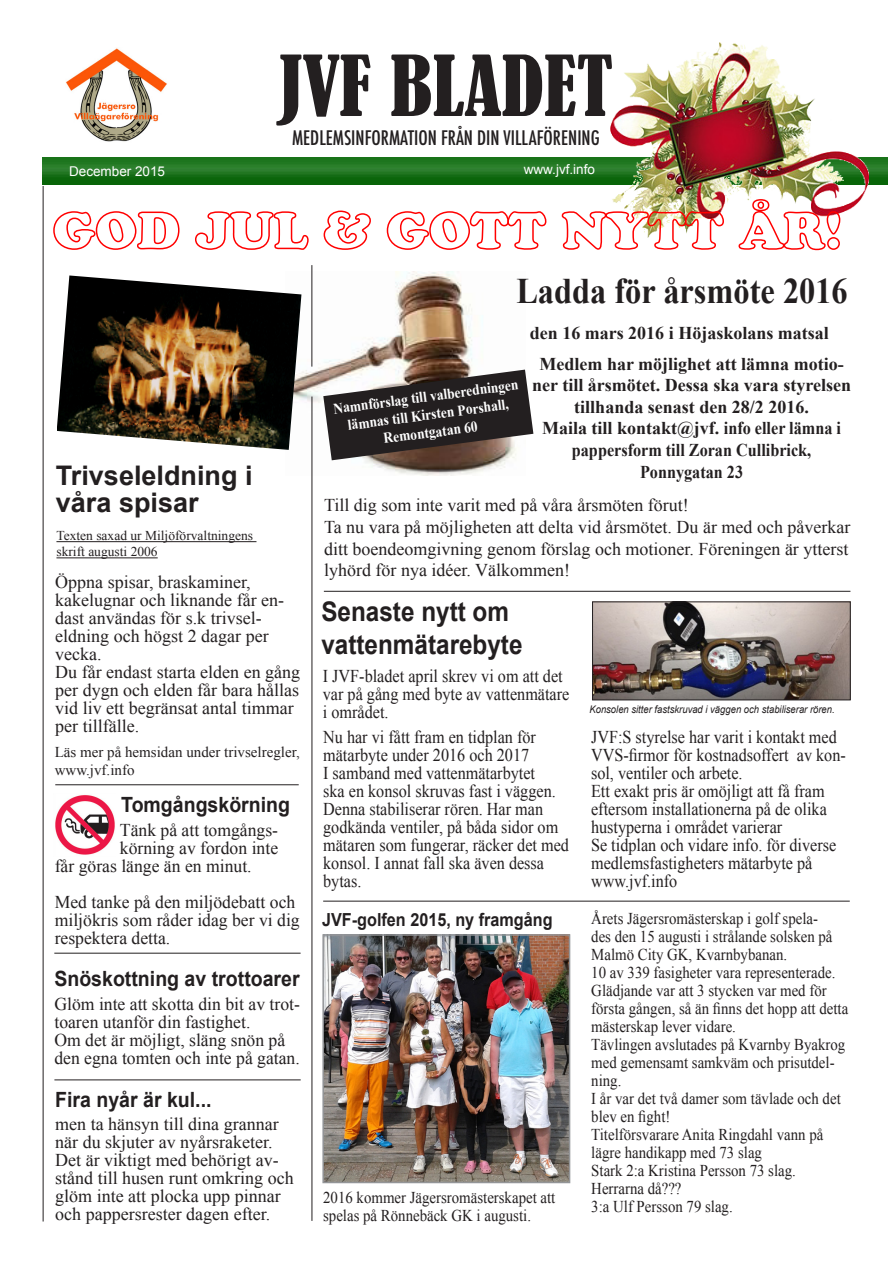
<style>
.page{position:relative;width:893px;height:1263px;background:#fff}
.page>*{position:absolute;margin:0;border:0;box-sizing:border-box;transform-origin:0 0}
.t1{font:condensed 78px "Bernard";color:#231f20}
.t2{font:700 36px "Times New Roman";color:#231f20;scale:.9 1}
.Bildtext_10p_kursiv{font:700 27px/32.4px "Arial";color:#231f20;scale:.9 1}
.Bildtext_10p_kursiv-2{font:700 27px/27px "Arial";color:#231f20}
.t3{font:700 21px "Arial";color:#231f20;scale:.93 1}
.t4{font:500 condensed 19.5px "Futura";color:#231f20}
.Bildtext_10p_kursiv-3{font:18px/18px "Times New Roman";color:#231f20}
.Bildtext_10p_kursiv-4{font:18px/18px "Times New Roman";color:#231f20;scale:.9 1}
.t5{font:700 18px/21.6px "Times New Roman";color:#231f20;text-align:center}
.t6{font:700 18px "Arial";color:#231f20;scale:.9 1}
.t7{font:700 18px "Times New Roman";color:#231f20;scale:.9 1}
.t8{font:16.5px/18px "Times New Roman";color:#231f20;scale:.9 1}
.t9{font:700 15px "Times New Roman";color:#fff;scale:.9 1}
.Bildtext_10p_kursiv-5{font:15px/18px "Times New Roman";color:#231f20}
.Bildtext_10p_kursiv-6{font:13.5px/16.2px "Times New Roman";color:#231f20}
.t10{font:13.5px "Arial";color:#fff}
.t11{font:italic 10.5px "Arial";color:#231f20;scale:.9 1}
</style>
<div class="page">
<hr style="left:43px;top:186px;width:1px;height:1035px;background:#231f20">
<img style="left:43px;top:157px;width:567px;height:27px">
<img style="left:869px;top:158px;width:18px;height:27px">
<img style="left:66px;top:48px;width:101px;height:94px">
<hr style="left:324px;top:591px;width:526px;height:1px;background:#231f20">
<hr style="left:54px;top:1080px;width:247px;height:1px;background:#231f20">
<hr style="left:56px;top:541px;width:200px;height:1px;background:#231f20">
<hr style="left:56px;top:557px;width:102px;height:1px;background:#231f20">
<hr style="left:54px;top:953px;width:247px;height:1px;background:#231f20">
<img style="left:610px;top:43px;width:259px;height:170px">
<svg style="left:53px;top:211px;width:127px;height:39px"></svg>
<svg style="left:195px;top:211px;width:114px;height:39px"></svg>
<svg style="left:323px;top:210px;width:48px;height:40px"></svg>
<svg style="left:386px;top:211px;width:161px;height:39px"></svg>
<img style="left:561px;top:210px;width:164px;height:40px">
<svg style="left:738px;top:198px;width:103px;height:53px"></svg>
<img style="left:301px;top:271px;width:224px;height:205px">
<hr style="left:312px;top:397px;width:1px;height:824px;background:#231f20">
<hr style="left:312px;top:265px;width:1px;height:102px;background:#231f20">
<hr style="left:55px;top:784px;width:244px;height:1px;background:#231f20">
<img style="left:55px;top:795px;width:60px;height:60px">
<img style="left:57px;top:275px;width:244px;height:175px">
<img style="left:594px;top:603px;width:255px;height:95px">
<div style="left:592px;top:601px;width:259px;height:99px;border:1px solid #231f20"></div>
<hr style="left:323px;top:901px;width:527px;height:1px;background:#231f20">
<img style="left:325px;top:937px;width:242px;height:243px">
<div style="left:322px;top:934px;width:248px;height:249px;border:2px solid #939598"></div>
<svg style="left:323px;top:370px;width:210px;height:90px;background:#4f4846"></svg>
<h1 class="t1" style="left:279px;top:41px;width:336px">JVF BLADET</h1>
<p class="t4" style="left:292px;top:125px;width:309px">MEDLEMSINFORMATION FRÅN DIN VILLAFÖRENING</p>
<p class="t10" style="left:69px;top:163px;width:98px">December 2015</p>
<p class="t10" style="left:524px;top:160px;width:73px">www.jvf.info</p>
<p class="Bildtext_10p_kursiv-2" style="left:56px;top:463px;width:198px">Trivseleldning i våra spisar</p>
<p class="Bildtext_10p_kursiv-6" style="left:56px;top:527px;width:198px">Texten saxad ur Miljöförvaltningens skrift augusti 2006</p>
<p class="Bildtext_10p_kursiv-3" style="left:55px;top:572px;width:230px">Öppna spisar, braskaminer, kakelugnar och liknande får en&shy;dast användas för s.k trivsel&shy;eldning och högst 2 dagar per vecka.</p>
<p class="Bildtext_10p_kursiv-3" style="left:55px;top:662px;width:246px">Du får endast starta elden en gång per dygn och elden får bara hållas vid liv ett begränsat antal timmar per tillfälle.</p>
<p class="Bildtext_10p_kursiv-5" style="left:55px;top:743px;width:247px">Läs mer på hemsidan under trivselregler, www.jvf.info</p>
<p class="t3" style="left:121px;top:791px;width:183px">Tomgångskörning</p>
<p class="Bildtext_10p_kursiv-3" style="left:120px;top:821px;width:160px">Tänk på att tomgångs&shy;körning av fordon inte</p>
<p class="Bildtext_10p_kursiv-3" style="left:55px;top:857px;width:198px">får göras länge än en minut.</p>
<p class="Bildtext_10p_kursiv-3" style="left:55px;top:893px;width:246px">Med tanke på den miljödebatt och miljökris som råder idag ber vi dig respektera detta.</p>
<p class="t3" style="left:54px;top:965px;width:265px">Snöskottning av trottoarer</p>
<p class="Bildtext_10p_kursiv-3" style="left:54px;top:994px;width:247px">Glöm inte att skotta din bit av trot&shy;toaren utanför din fastighet.</p>
<p class="Bildtext_10p_kursiv-3" style="left:54px;top:1030px;width:247px">Om det är möjligt, släng snön på den egna tomten och inte på gatan.</p>
<p class="t3" style="left:55px;top:1086px;width:170px">Fira nyår är kul...</p>
<p class="Bildtext_10p_kursiv-3" style="left:55px;top:1114px;width:240px">men ta hänsyn till dina grannar när du skjuter av nyårsraketer.<br>Det är viktigt med behörigt av&shy;stånd till husen runt omkring och glöm inte att plocka upp pinnar och pappersrester dagen efter.</p>
<p class="t2" style="left:516px;top:266px;width:370px">Ladda för årsmöte 2016</p>
<p class="t5" style="left:530px;top:322px;width:301px">den 16 mars 2016 i Höjaskolans matsal</p>
<p class="t5" style="left:532px;top:352px;width:320px">Medlem har möjlighet att lämna motio&shy;ner till årsmötet. Dessa ska vara styrelsen tillhanda senast den 28/2 2016.<br>Maila till kontakt@jvf. info eller lämna i pappersform till Zoran Cullibrick,</p>
<p class="t7" style="left:640px;top:459px;width:116px">Ponnygatan 23</p>
<p class="t9" style="left:332px;top:398px;width:209px;rotate:-7deg">Namnförslag till valberedningen</p>
<p class="t9" style="left:347px;top:414px;width:182px;rotate:-7deg">lämnas till Kirsten Porshall,</p>
<p class="t9" style="left:382px;top:428px;width:107px;rotate:-7deg">Remontgatan 60</p>
<p class="Bildtext_10p_kursiv-3" style="left:324px;top:496px;width:366px">Till dig som inte varit med på våra årsmöten förut!</p>
<p class="Bildtext_10p_kursiv-3" style="left:324px;top:516px;width:528px;line-height:21.6px;text-align:justify">Ta nu vara på möjligheten att delta vid årsmötet. Du är med och påverkar ditt boendeomgivning genom förslag och motioner. Föreningen är ytterst lyhörd för nya idéer. Välkommen!</p>
<p class="Bildtext_10p_kursiv" style="left:321px;top:596px;width:225px">Senaste nytt om vattenmätarebyte</p>
<p class="Bildtext_10p_kursiv-4" style="left:323px;top:667px;width:275px">I JVF-bladet april skrev vi om att det var på gång med byte av vattenmätare i området.</p>
<p class="Bildtext_10p_kursiv-4" style="left:323px;top:727px;width:238px">Nu har vi fått fram en tidplan för mätarbyte under 2016 och 2017</p>
<p class="Bildtext_10p_kursiv-4" style="left:323px;top:763px;width:275px">I samband med vattenmätarbytet<br>ska en konsol skruvas fast i väggen.<br>Denna stabiliserar rören. Har man godkända ventiler, på båda sidor om mätaren som fungerar, räcker det med konsol. I annat fall ska även dessa bytas.</p>
<p class="t6" style="left:322px;top:907px;width:258px">JVF-golfen 2015, ny framgång</p>
<p class="t8" style="left:323px;top:1188px;width:259px">2016 kommer Jägersromästerskapet att spelas på Rönnebäck GK i augusti.</p>
<p class="t11" style="left:589px;top:702px;width:274px">Konsolen sitter fastskruvad i väggen och stabiliserar rören.</p>
<p class="Bildtext_10p_kursiv-4" style="left:591px;top:727px;width:285px">JVF:S styrelse har varit i kontakt med<br>VVS-firmor för kostnadsoffert av kon&shy;sol, ventiler och arbete.</p>
<p class="Bildtext_10p_kursiv-4" style="left:591px;top:781px;width:263px">Ett exakt pris är omöjligt att få fram eftersom installationerna på de olika hustyperna i området varierar</p>
<p class="Bildtext_10p_kursiv-4" style="left:591px;top:835px;width:274px">Se tidplan och vidare info. för diverse medlemsfastigheters mätarbyte på www.jvf.info</p>
<p class="t8" style="left:591px;top:909px;width:270px">Årets Jägersromästerskap i golf spela&shy;des den 15 augusti i strålande solsken på<br>Malmö City GK, Kvarnbybanan.</p>
<p class="t8" style="left:591px;top:963px;width:273px">10 av 339 fasigheter vara representerade.</p>
<p class="t8" style="left:591px;top:981px;width:287px">Glädjande var att 3 stycken var med för första gången, så än finns det hopp att detta mästerskap lever vidare.</p>
<p class="t8" style="left:591px;top:1035px;width:284px">Tävlingen avslutades på Kvarnby Byakrog med gemensamt samkväm och prisutdel&shy;ning.</p>
<p class="t8" style="left:591px;top:1089px;width:279px">I år var det två damer som tävlade och det blev en fight!</p>
<p class="t8" style="left:591px;top:1125px;width:259px">Titelförsvarare Anita Ringdahl vann på lägre handikapp med 73 slag</p>
<p class="t8" style="left:591px;top:1161px;width:229px">Stark 2:a Kristina Persson 73 slag.</p>
<p class="t8" style="left:591px;top:1179px;width:102px">Herrarna då???</p>
<p class="t8" style="left:591px;top:1197px;width:159px">3:a Ulf Persson 79 slag.</p>
</div>
